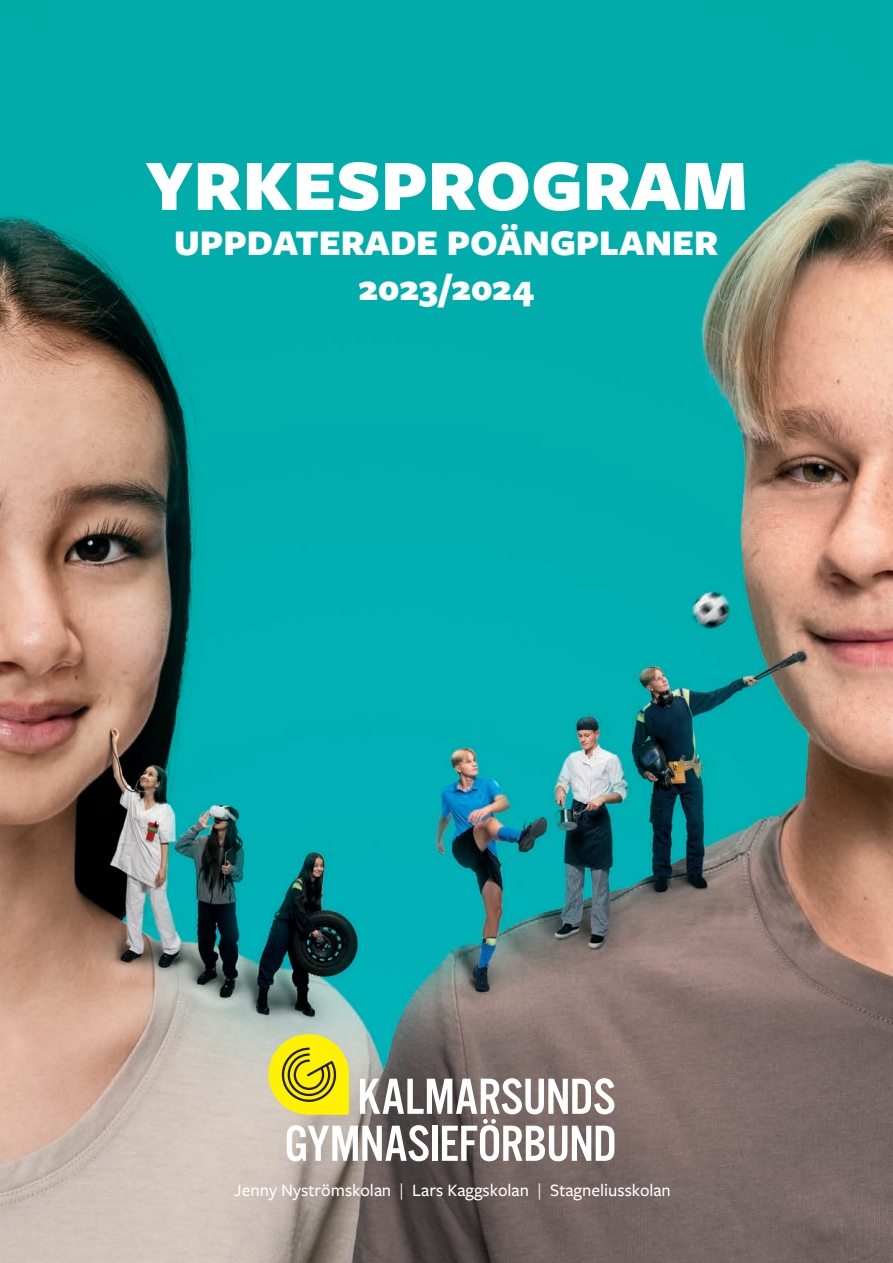
<style>
.page{position:relative;width:893px;height:1263px;background:#fff}
.page>*{position:absolute;margin:0;border:0;box-sizing:border-box;transform-origin:0 0}
.t1{font:900 75px "Freight Sans Pro";color:#fff}
.t2{font:900 37.5px "Freight Sans Pro";color:#fff}
.t3{font:500 18px "Freight Sans Pro";color:#fff}
.s1{font-weight:400}
</style>
<div class="page">
<img style="left:0;top:0;width:893px;height:1263px">
<svg style="left:268px;top:1034px;width:346px;height:127px"></svg>
<p class="t1" style="left:145px;top:133px;width:605px">YRKESPROGRAM</p>
<p class="t2" style="left:174px;top:216px;width:546px">UPPDATERADE POÄNGPLANER</p>
<p class="t2" style="left:359px;top:261px;width:177px">2023/2024</p>
<p class="t3" style="left:234px;top:1178px;width:438px">Jenny Nyströmskolan <span class="s1">|</span> Lars Kaggskolan <span class="s1">|</span> Stagneliusskolan</p>
</div>
